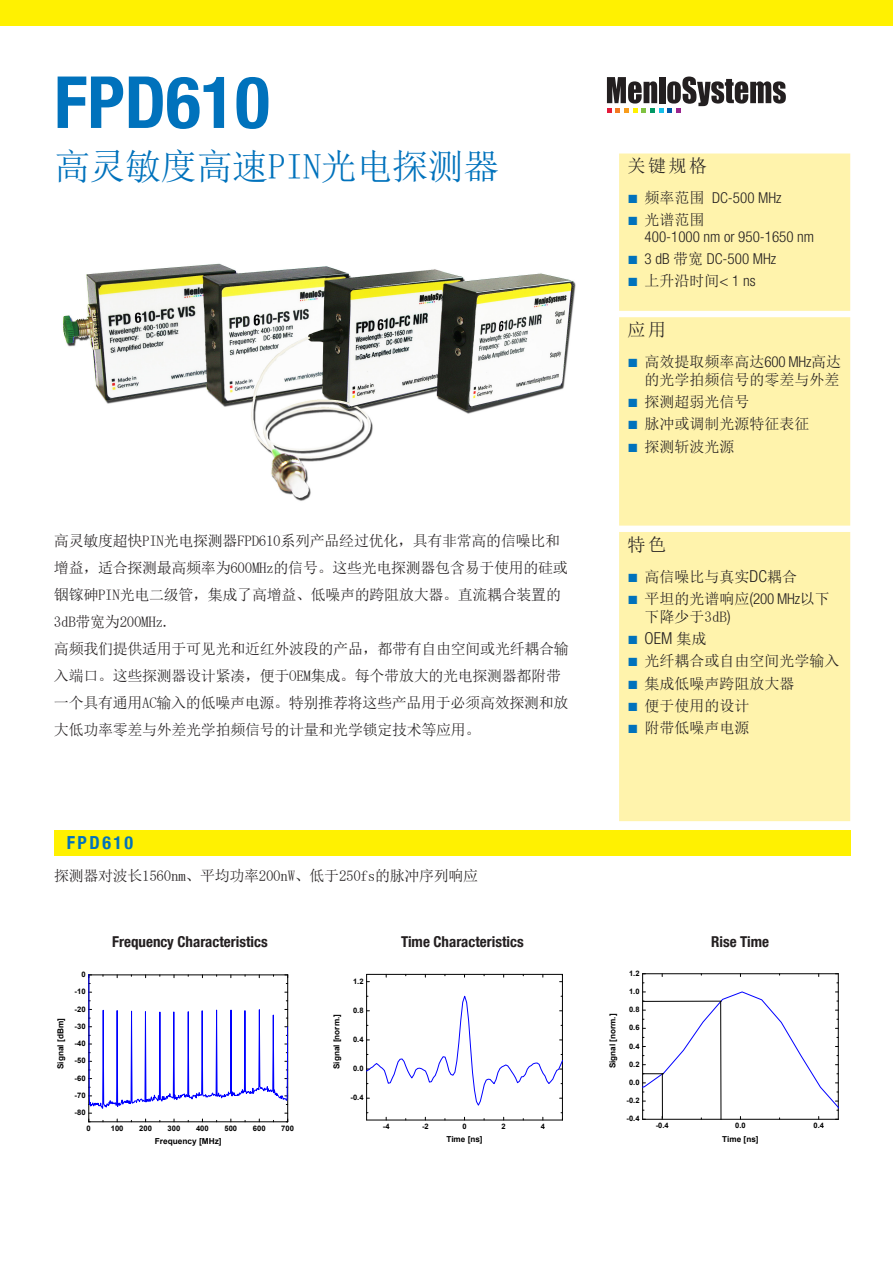
<style>
.page{position:relative;width:893px;height:1263px;background:#fff}
.page>*{position:absolute;margin:0;border:0;box-sizing:border-box;transform-origin:0 0}
.t1{font:700 condensed 72px "Helvetica Neue LT Com";color:#0072bc}
.Subtitle{font:36px "Sim Sun";letter-spacing:-.01em;color:#0072bc}
.Paragraph_Title_2{font:18px "Sim Sun";letter-spacing:.14em;color:#231f20}
.Paragraph_Title_2-2{font:700 condensed 18px "Helvetica Neue LT Com";letter-spacing:.14em;color:#0072bc}
.t2{font:300 condensed 16.5px "Helvetica Neue LT Com";color:#231f20}
.t3{font:15px/27px "Sim Sun";letter-spacing:-.02em;color:#231f20}
.t4{font:15px/18px "Sim Sun";color:#231f20;text-align:right}
.t5{font:300 condensed 15px/16.5px "Helvetica Neue LT Com";color:#231f20}
.t6{font:700 condensed 15px "Helvetica Neue LT Com";color:#231f20}
.t7{font:700 8.25px "Arial";color:#000}
.t8{font:700 8.1px "Arial";color:#000}
.t9{font:700 7.65px "Arial";color:#000}
.t10{font:700 7.5px "Arial";color:#000}
.s1{font-family:"Times New Roman";font-weight:400;font-stretch:normal;font-size:18px;color:#0072bc}
.s2{font-family:"Sim Sun";font-weight:400;font-stretch:normal}
.s3{font-family:"Times New Roman";font-size:18px;color:#0072bc}
.s4{font-family:"Helvetica Neue LT Com";font-weight:300;font-stretch:condensed}
.s5{font-family:"Helvetica Neue LT Com";font-weight:300;font-stretch:condensed;font-size:16.5px}
.s6{font-family:"Sim Sun";font-weight:400;font-stretch:normal;font-size:15px}
</style>
<div class="page">
<div style="left:0;top:0;width:893px;height:26px;background:#fff101"></div>
<svg style="left:607px;top:77px;width:179px;height:36px"></svg>
<img style="left:63px;top:263px;width:513px;height:238px">
<div style="left:619px;top:153px;width:231px;height:668px;background:#fff3ac"></div>
<div style="left:54px;top:830px;width:796px;height:26px;background:#fff101"></div>
<svg style="left:88px;top:974px;width:200px;height:148px"></svg>
<hr style="left:367px;top:1120px;width:195px;height:1px;background:#000">
<hr style="left:366px;top:974px;width:1px;height:146px;background:#000">
<hr style="left:367px;top:974px;width:195px;height:1px;background:#000">
<hr style="left:562px;top:974px;width:1px;height:146px;background:#000">
<svg style="left:367px;top:996px;width:195px;height:109px"></svg>
<hr style="left:642px;top:974px;width:1px;height:145px;background:#000">
<hr style="left:643px;top:973px;width:195px;height:1px;background:#000">
<hr style="left:838px;top:974px;width:1px;height:145px;background:#000">
<svg style="left:643px;top:991px;width:195px;height:129px"></svg>
<hr style="left:720px;top:1001px;width:1px;height:118px;background:#000">
<hr style="left:643px;top:1001px;width:78px;height:1px;background:#000">
<p class="t1" style="left:54px;top:59px;width:217px">FPD610</p>
<p class="Subtitle" style="left:54px;top:148px;width:447px">高灵敏度高速PIN光电探测器</p>
<p class="t3" style="left:54px;top:527px;width:515px">高灵敏度超快PIN光电探测器FPD610系列产品经过优化，具有非常高的信噪比和增益，适合探测最高频率为600MHz的信号。这些光电探测器包含易于使用的硅或铟镓砷PIN光电二级管，集成了高增益、低噪声的跨阻放大器。直流耦合装置的3dB带宽为200MHz.</p>
<p class="t3" style="left:54px;top:635px;width:516px">高频我们提供适用于可见光和近红外波段的产品，都带有自由空间或光纤耦合输入端口。这些探测器设计紧凑，便于OEM集成。每个带放大的光电探测器都附带一个具有通用AC输入的低噪声电源。特别推荐将这些产品用于必须高效探测和放大低功率零差与外差光学拍频信号的计量和光学锁定技术等应用。</p>
<p class="Paragraph_Title_2-2" style="left:67px;top:832px;width:68px">FPD610</p>
<p class="t3" style="left:54px;top:862px;width:426px">探测器对波长1560nm、平均功率200nW、低于250fs的脉冲序列响应</p>
<p class="Paragraph_Title_2" style="left:628px;top:157px;width:81px">关键规格</p>
<p class="t5" style="left:628px;top:190px;width:155px"><span class="s1">■</span> <span class="s2">频率范围</span> DC-500 MHz</p>
<p class="t5" style="left:645px;top:212px;width:171px;text-indent:-17px"><span class="s1">■</span> <span class="s2">光谱范围<br></span>400-1000 nm or 950-1650 nm</p>
<p class="t5" style="left:628px;top:251px;width:150px"><span class="s1">■</span> 3 dB <span class="s2">带宽</span> DC-500 MHz</p>
<p class="t3" style="left:628px;top:267px;width:129px"><span class="s3">■</span> 上升沿时间<span class="s4">&lt; 1 ns</span></p>
<p class="Paragraph_Title_2" style="left:628px;top:321px;width:40px">应用</p>
<p class="t4" style="left:628px;top:352px;width:215px"><span class="s3">■</span> 高效提取频率高达<span class="s4">600 MHz</span>高达的光学拍频信号的零差与外差</p>
<p class="t4" style="left:628px;top:393px;width:124px"><span class="s3">■</span> 探测超弱光信号</p>
<p class="t4" style="left:628px;top:415px;width:184px"><span class="s3">■</span> 脉冲或调制光源特征表征</p>
<p class="t3" style="left:628px;top:433px;width:109px"><span class="s3">■</span> 探测斩波光源</p>
<p class="Paragraph_Title_2" style="left:628px;top:535px;width:40px">特色</p>
<p class="t4" style="left:628px;top:567px;width:171px"><span class="s3">■</span> 高信噪比与真实<span class="s5">DC</span>耦合</p>
<p class="t4" style="left:645px;top:589px;width:187px;text-align:left;text-indent:-17px"><span class="s3">■</span> 平坦的光谱响应<span class="s5">(</span><span class="s4">200 MHz</span>以下下降少于3dB<span class="s5">)</span></p>
<p class="t2" style="left:628px;top:629px;width:80px"><span class="s1">■</span> OEM <span class="s6">集成</span></p>
<p class="t4" style="left:628px;top:652px;width:214px"><span class="s3">■</span> 光纤耦合或自由空间光学输入</p>
<p class="t4" style="left:628px;top:674px;width:169px"><span class="s3">■</span> 集成低噪声跨阻放大器</p>
<p class="t4" style="left:628px;top:696px;width:124px"><span class="s3">■</span> 便于使用的设计</p>
<p class="t4" style="left:628px;top:719px;width:124px"><span class="s3">■</span> 附带低噪声电源</p>
<p class="t7" style="left:55px;top:1069px;width:52px;rotate:-90deg">Signal [dBm]</p>
<p class="t6" style="left:112px;top:933px;width:157px">Frequency Characteristics</p>
<p class="t6" style="left:401px;top:933px;width:124px">Time Characteristics</p>
<p class="t6" style="left:711px;top:933px;width:59px">Rise Time</p>
<p class="t9" style="left:81px;top:969px;width:6px">0</p>
<p class="t10" style="left:353px;top:976px;width:12px">1.2</p>
<p class="t10" style="left:629px;top:968px;width:12px">1.2</p>
<p class="t9" style="left:75px;top:986px;width:13px">-10</p>
<p class="t10" style="left:629px;top:986px;width:12px">1.0</p>
<p class="t9" style="left:75px;top:1003px;width:13px">-20</p>
<p class="t9" style="left:75px;top:1021px;width:13px">-30</p>
<p class="t9" style="left:75px;top:1038px;width:13px">-40</p>
<p class="t9" style="left:75px;top:1055px;width:13px">-50</p>
<p class="t8" style="left:331px;top:1069px;width:56px;rotate:-90deg">Signal [norm.]</p>
<p class="t10" style="left:353px;top:1005px;width:12px">0.8</p>
<p class="t10" style="left:353px;top:1034px;width:12px">0.4</p>
<p class="t10" style="left:353px;top:1063px;width:12px">0.0</p>
<p class="t8" style="left:607px;top:1068px;width:56px;rotate:-90deg">Signal [norm.]</p>
<p class="t10" style="left:629px;top:1004px;width:12px">0.8</p>
<p class="t10" style="left:629px;top:1022px;width:12px">0.6</p>
<p class="t10" style="left:629px;top:1041px;width:12px">0.4</p>
<p class="t10" style="left:629px;top:1059px;width:12px">0.2</p>
<p class="t9" style="left:75px;top:1072px;width:13px">-60</p>
<p class="t10" style="left:629px;top:1077px;width:12px">0.0</p>
<p class="t9" style="left:75px;top:1090px;width:13px">-70</p>
<p class="t10" style="left:351px;top:1092px;width:14px">-0.4</p>
<p class="t10" style="left:627px;top:1095px;width:14px">-0.2</p>
<p class="t9" style="left:75px;top:1107px;width:13px">-80</p>
<p class="t9" style="left:87px;top:1123px;width:6px">0</p>
<p class="t9" style="left:111px;top:1123px;width:14px">100</p>
<p class="t9" style="left:139px;top:1123px;width:14px">200</p>
<p class="t9" style="left:168px;top:1123px;width:14px">300</p>
<p class="t9" style="left:196px;top:1123px;width:14px">400</p>
<p class="t9" style="left:224px;top:1123px;width:14px">500</p>
<p class="t9" style="left:253px;top:1123px;width:14px">600</p>
<p class="t9" style="left:281px;top:1123px;width:14px">700</p>
<p class="t7" style="left:155px;top:1135px;width:68px">Frequency [MHz]</p>
<p class="t10" style="left:383px;top:1121px;width:8px">-4</p>
<p class="t10" style="left:422px;top:1121px;width:8px">-2</p>
<p class="t10" style="left:462px;top:1121px;width:6px">0</p>
<p class="t10" style="left:502px;top:1121px;width:6px">2</p>
<p class="t10" style="left:541px;top:1121px;width:6px">4</p>
<p class="t8" style="left:446px;top:1134px;width:38px">Time [ns]</p>
<p class="t10" style="left:627px;top:1113px;width:14px">-0.4</p>
<p class="t10" style="left:656px;top:1120px;width:14px">-0.4</p>
<p class="t10" style="left:735px;top:1120px;width:12px">0.0</p>
<p class="t10" style="left:813px;top:1120px;width:12px">0.4</p>
<p class="t8" style="left:722px;top:1133px;width:38px">Time [ns]</p>
</div>
